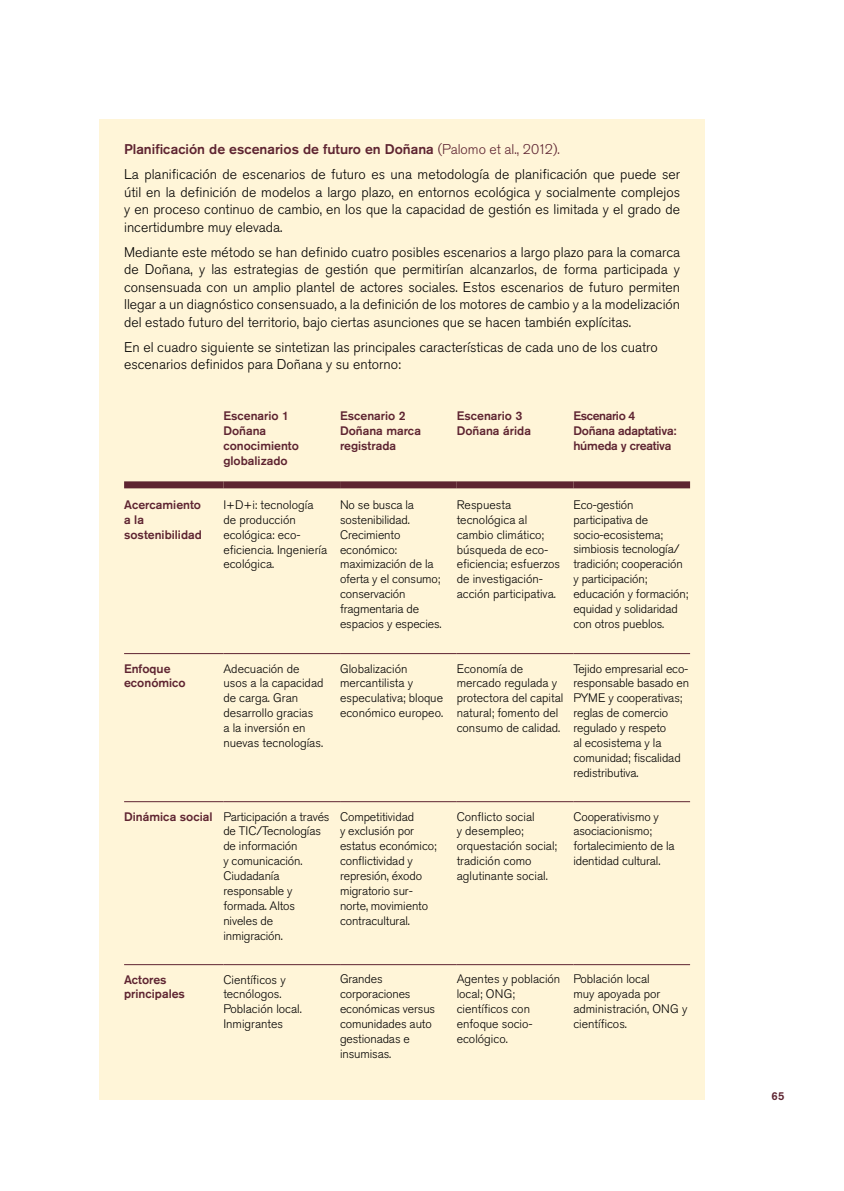
<style>
.page{position:relative;width:844px;height:1191px;background:#fff}
.page>*{position:absolute;margin:0;border:0;box-sizing:border-box;transform-origin:0 0}
.t1{font:300 14px/17.5px "Akzidenz Grotesk Pro";color:#000}
.t2{font:300 12.25px/14.9px "Akzidenz Grotesk Pro";letter-spacing:-.01em;color:#000}
.t3{font:500 12.25px/14.9px "Akzidenz Grotesk Pro";color:#5e2431}
.t4{font:500 12.25px/14.9px "Akzidenz Grotesk Pro";letter-spacing:-.02em;color:#5e2431}
.t5{font:500 11.38px "Akzidenz Grotesk Pro";color:#5e2431}
.s1{font-weight:500;color:#5e2431}
.s2{color:#5e2431}
</style>
<div class="page">
<div style="left:99px;top:119px;width:605px;height:980px;background:#fff5d8"></div>
<svg style="left:124px;top:488px;width:566px;height:478px"></svg>
<div style="left:124px;top:481px;width:99px;height:7px;background:#5e2431"></div>
<div style="left:223px;top:481px;width:117px;height:7px;background:#5e2431"></div>
<div style="left:340px;top:481px;width:116px;height:7px;background:#5e2431"></div>
<div style="left:456px;top:481px;width:117px;height:7px;background:#5e2431"></div>
<div style="left:573px;top:481px;width:117px;height:7px;background:#5e2431"></div>
<hr style="left:124px;top:653px;width:99px;height:1px;background:#5e2431">
<hr style="left:223px;top:653px;width:117px;height:1px;background:#5e2431">
<hr style="left:340px;top:653px;width:116px;height:1px;background:#5e2431">
<hr style="left:456px;top:653px;width:117px;height:1px;background:#5e2431">
<hr style="left:573px;top:653px;width:117px;height:1px;background:#5e2431">
<hr style="left:124px;top:801px;width:99px;height:1px;background:#5e2431">
<hr style="left:223px;top:801px;width:117px;height:1px;background:#5e2431">
<hr style="left:340px;top:801px;width:116px;height:1px;background:#5e2431">
<hr style="left:456px;top:801px;width:117px;height:1px;background:#5e2431">
<hr style="left:573px;top:801px;width:117px;height:1px;background:#5e2431">
<hr style="left:124px;top:964px;width:99px;height:1px;background:#5e2431">
<hr style="left:223px;top:964px;width:117px;height:1px;background:#5e2431">
<hr style="left:340px;top:964px;width:116px;height:1px;background:#5e2431">
<hr style="left:456px;top:964px;width:117px;height:1px;background:#5e2431">
<hr style="left:573px;top:964px;width:117px;height:1px;background:#5e2431">
<p class="t1" style="left:124px;top:137px;width:557px;line-height:24.8px"><span class="s1">Planificación de escenarios de futuro en Doñana</span> <span class="s2">(Palomo et al., 2012).<br></span>La planificación de escenarios de futuro es una metodología de planificación que puede ser</p>
<p class="t1" style="left:124px;top:183px;width:557px;text-align:justify">útil en la definición de modelos a largo plazo, en entornos ecológica y socialmente complejos y en proceso continuo de cambio, en los que la capacidad de gestión es limitada y el grado de incertidumbre muy elevada.</p>
<p class="t1" style="left:124px;top:243px;width:557px;text-align:justify">Mediante este método se han definido cuatro posibles escenarios a largo plazo para la comarca de Doñana, y las estrategias de gestión que permitirían alcanzarlos, de forma participada y consensuada con un amplio plantel de actores sociales. Estos escenarios de futuro permiten llegar a un diagnóstico consensuado, a la definición de los motores de cambio y a la modelización del estado futuro del territorio, bajo ciertas asunciones que se hacen también explícitas.</p>
<p class="t1" style="left:124px;top:338px;width:535px">En el cuadro siguiente se sintetizan las principales características de cada uno de los cuatro escenarios definidos para Doñana y su entorno:</p>
<p class="t3" style="left:223px;top:408px;width:77px">Escenario 1<br>Doñana conocimiento globalizado</p>
<p class="t3" style="left:340px;top:408px;width:83px">Escenario 2<br>Doñana marca registrada</p>
<p class="t3" style="left:456px;top:408px;width:76px">Escenario 3<br>Doñana árida</p>
<p class="t4" style="left:573px;top:408px;width:104px">Escenario 4<br>Doñana adaptativa: húmeda y creativa</p>
<p class="t3" style="left:124px;top:497px;width:79px">Acercamiento a la sostenibilidad</p>
<p class="t2" style="left:223px;top:497px;width:105px">I+D+i: tecnología de producción ecológica: eco&shy;eficiencia. Ingeniería ecológica.</p>
<p class="t2" style="left:340px;top:497px;width:103px">No se busca la sostenibilidad.<br>Crecimiento económico: maximización de la oferta y el consumo; conservación fragmentaria de espacios y especies.</p>
<p class="t2" style="left:456px;top:497px;width:105px">Respuesta tecnológica al cambio climático; búsqueda de eco&shy;eficiencia; esfuerzos de investigación&shy;acción participativa.</p>
<p class="t2" style="left:573px;top:497px;width:116px">Eco-gestión participativa de socio-ecosistema; simbiosis tecnología/ tradición; cooperación y participación; educación y formación; equidad y solidaridad con otros pueblos.</p>
<p class="t3" style="left:124px;top:660px;width:63px">Enfoque económico</p>
<p class="t2" style="left:223px;top:661px;width:102px">Adecuación de usos a la capacidad de carga. Gran desarrollo gracias<br>a la inversión en nuevas tecnologías.</p>
<p class="t2" style="left:340px;top:661px;width:104px">Globalización mercantilista y especulativa; bloque económico europeo.</p>
<p class="t2" style="left:456px;top:661px;width:108px">Economía de mercado regulada y protectora del capital natural; fomento del consumo de calidad.</p>
<p class="t2" style="left:573px;top:661px;width:117px">Tejido empresarial eco&shy;responsable basado en<br>PYME y cooperativas; reglas de comercio regulado y respeto<br>al ecosistema y la comunidad; fiscalidad redistributiva.</p>
<p class="t2" style="left:223px;top:809px;width:108px;text-indent:-99px"><span class="s1">Dinámica social</span> Participación a través de TIC/Tecnologías de información<br>y comunicación.<br>Ciudadanía responsable y formada. Altos niveles de inmigración.</p>
<p class="t2" style="left:340px;top:809px;width:98px">Competitividad<br>y exclusión por estatus económico; conflictividad y represión, éxodo migratorio sur&shy;norte, movimiento contracultural.</p>
<p class="t2" style="left:456px;top:809px;width:102px">Conflicto social<br>y desempleo; orquestación social; tradición como aglutinante social.</p>
<p class="t2" style="left:573px;top:809px;width:103px">Cooperativismo y asociacionismo; fortalecimiento de la identidad cultural.</p>
<p class="t3" style="left:124px;top:971px;width:62px">Actores principales</p>
<p class="t2" style="left:223px;top:971px;width:80px">Científicos y tecnólogos.<br>Población local.<br>Inmigrantes</p>
<p class="t2" style="left:340px;top:971px;width:97px">Grandes corporaciones económicas versus comunidades auto gestionadas e insumisas.</p>
<p class="t2" style="left:456px;top:971px;width:105px">Agentes y población local; ONG; científicos con enfoque socio&shy;ecológico.</p>
<p class="t2" style="left:573px;top:971px;width:116px">Población local<br>muy apoyada por administración, ONG y científicos.</p>
<p class="t5" style="left:771px;top:1089px;width:14px">65</p>
</div>
